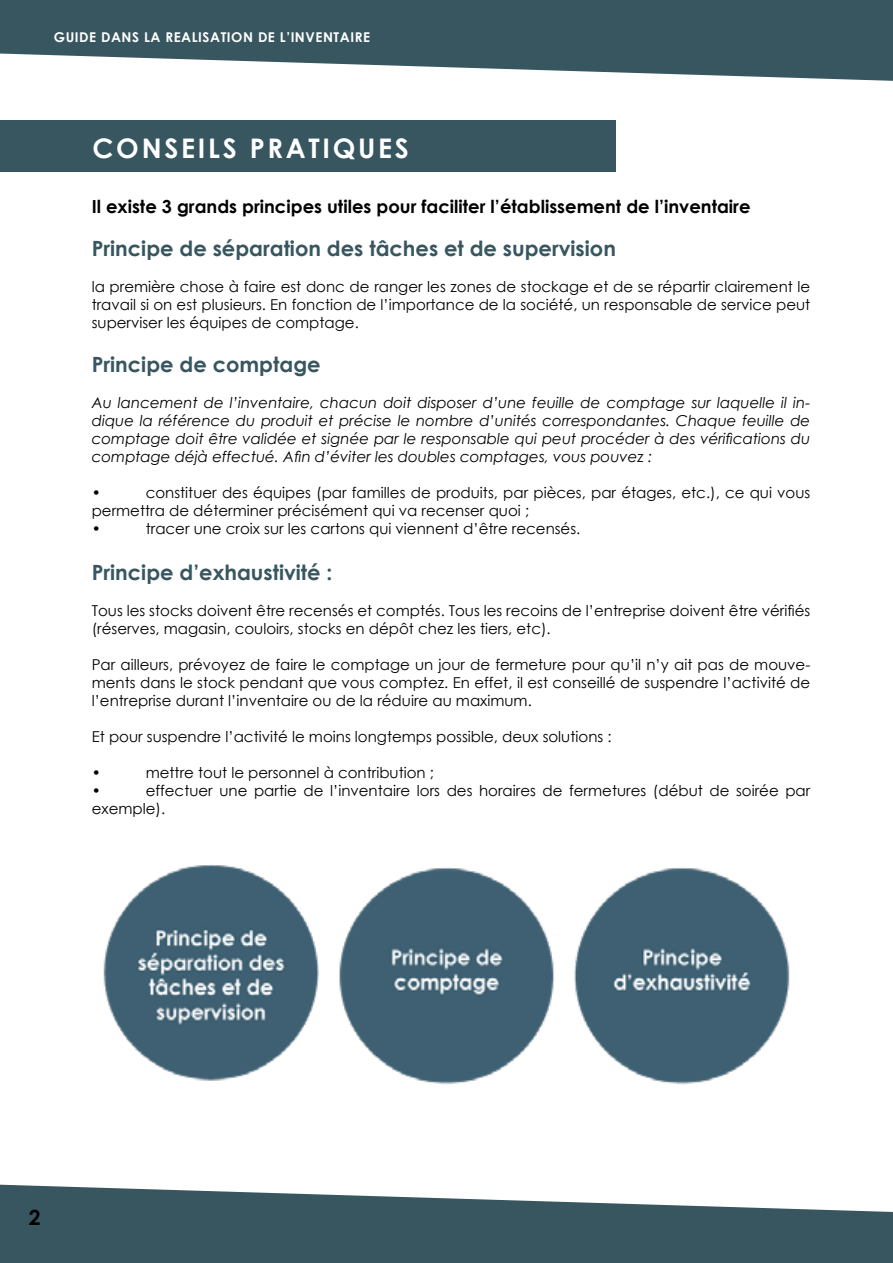
<style>
.page{position:relative;width:893px;height:1263px;background:#fff}
.page>*{position:absolute;margin:0;border:0;box-sizing:border-box;transform-origin:0 0}
.t1{font:700 27px "Century Gothic";letter-spacing:.1em;color:#fff}
.t2{font:700 21px "Century Gothic";color:#375660}
.t3{font:700 21px "Century Gothic";color:#000}
.t4{font:700 18px "Century Gothic";color:#000}
.t5{font:15px/18px "Century Gothic";color:#000}
.t6{font:italic 15px/18px "Century Gothic";color:#000;text-align:justify}
.t7{font:700 13.5px "Century Gothic";letter-spacing:.04em;color:#fff}
</style>
<div class="page">
<svg style="left:0;top:0;width:893px;height:81px;fill:#375660"></svg>
<svg style="left:0;top:1184px;width:893px;height:79px;fill:#375660"></svg>
<div style="left:0;top:121px;width:615px;height:51px;background:#375660"></div>
<img style="left:103px;top:864px;width:687px;height:221px">
<p class="t7" style="left:54px;top:27px;width:318px">GUIDE DANS LA REALISATION DE L’INVENTAIRE</p>
<p class="t1" style="left:93px;top:127px;width:318px">CONSEILS PRATIQUES</p>
<p class="t4" style="left:92px;top:193px;width:660px">Il existe 3 grands principes utiles pour faciliter l’établissement de l’inventaire</p>
<p class="t2" style="left:92px;top:233px;width:526px">Principe de séparation des tâches et de supervision</p>
<p class="t5" style="left:92px;top:278px;width:720px;text-align:justify">la première chose à faire est donc de ranger les zones de stockage et de se répartir clairement le travail si on est plusieurs. En fonction de l’importance de la société, un responsable de service peut superviser les équipes de comptage.</p>
<p class="t2" style="left:92px;top:348px;width:230px">Principe de comptage</p>
<p class="t6" style="left:92px;top:393px;width:720px">Au lancement de l’inventaire, chacun doit disposer d’une feuille de comptage sur laquelle il in&shy;dique la référence du produit et précise le nombre d’unités correspondantes. Chaque feuille de comptage doit être validée et signée par le responsable qui peut procéder à des vérifications du comptage déjà effectué. Afin d’éviter les doubles comptages, vous pouvez :</p>
<p class="t5" style="left:92px;top:483px;width:11px">•</p>
<p class="t5" style="left:92px;top:483px;width:720px;text-indent:54px">constituer des équipes (par familles de produits, par pièces, par étages, etc.), ce qui vous permettra de déterminer précisément qui va recenser quoi ;</p>
<p class="t5" style="left:92px;top:519px;width:11px">•</p>
<p class="t5" style="left:146px;top:519px;width:436px">tracer une croix sur les cartons qui viennent d’être recensés.</p>
<p class="t2" style="left:92px;top:557px;width:242px">Principe d’exhaustivité :</p>
<p class="t5" style="left:92px;top:602px;width:720px">Tous les stocks doivent être recensés et comptés. Tous les recoins de l’entreprise doivent être vérifiés (réserves, magasin, couloirs, stocks en dépôt chez les tiers, etc).</p>
<p class="t5" style="left:92px;top:656px;width:720px;text-align:justify">Par ailleurs, prévoyez de faire le comptage un jour de fermeture pour qu’il n’y ait pas de mouve&shy;ments dans le stock pendant que vous comptez. En effet, il est conseillé de suspendre l’activité de l’entreprise durant l’inventaire ou de la réduire au maximum.</p>
<p class="t5" style="left:92px;top:728px;width:521px">Et pour suspendre l’activité le moins longtemps possible, deux solutions :</p>
<p class="t5" style="left:92px;top:764px;width:11px">•</p>
<p class="t5" style="left:146px;top:764px;width:290px">mettre tout le personnel à contribution ;</p>
<p class="t5" style="left:92px;top:782px;width:11px">•</p>
<p class="t5" style="left:92px;top:782px;width:720px;text-indent:54px">effectuer une partie de l’inventaire lors des horaires de fermetures (début de soirée par exemple).</p>
<h2 class="t3" style="left:29px;top:1201px;width:13px">2</h2>
</div>
